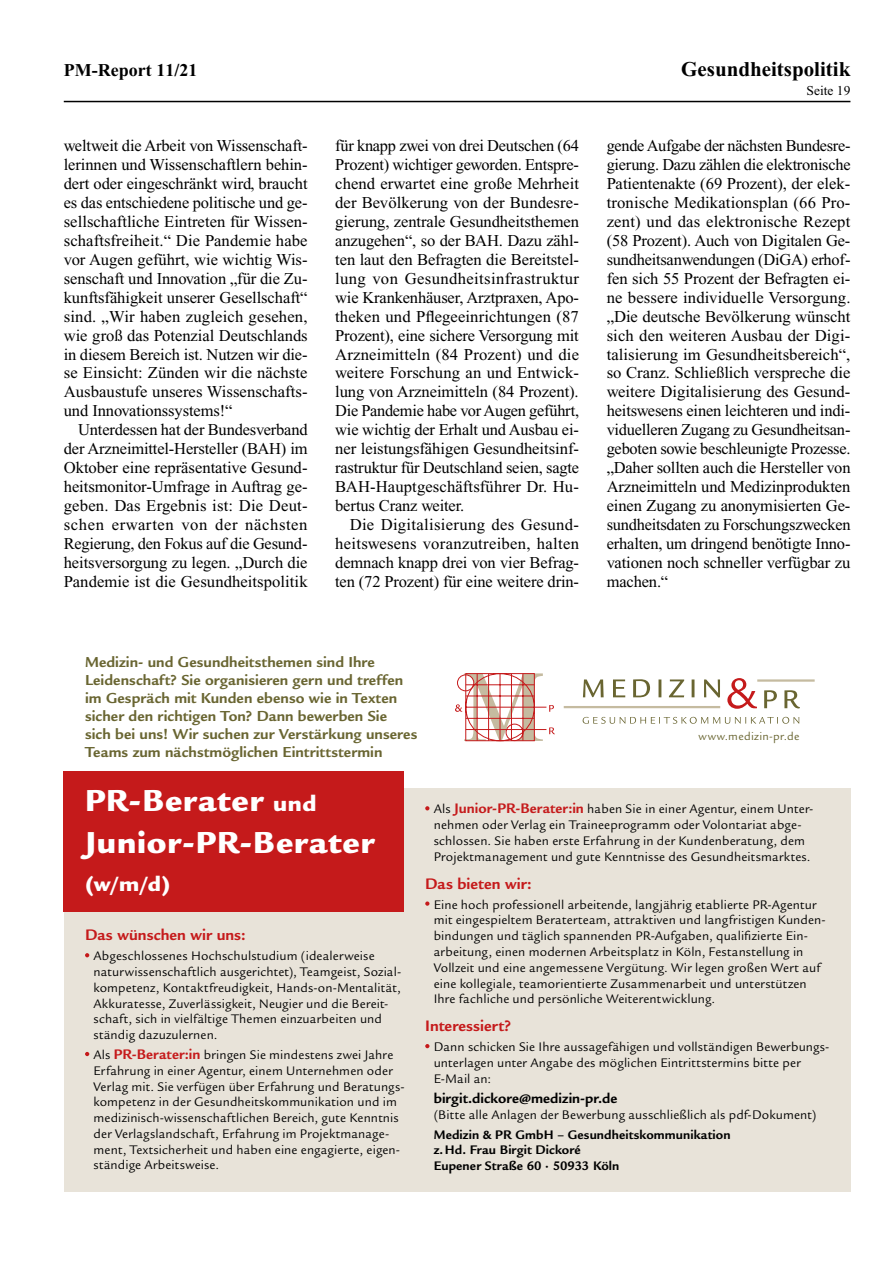
<style>
.page{position:relative;width:893px;height:1263px;background:#fff}
.page>*{position:absolute;margin:0;border:0;box-sizing:border-box;transform-origin:0 0}
.t1{font:900 33px/42px "Legacy Sans Std";letter-spacing:.025em;color:#fff}
.t2{font:900 22.5px "Legacy Sans Std";color:#fff}
.t3{font:700 21px "Times New Roman";color:#000}
.t4{font:700 18px "Times New Roman";color:#000}
.t5{font:16.5px/18.9px "Times New Roman";letter-spacing:-.005em;color:#000;text-align:justify}
.t6{font:700 16.5px "Legacy Sans Std";letter-spacing:.005em;color:#c51a1b}
.t7{font:700 15.75px/18px "Legacy Sans Std";letter-spacing:.005em;color:#696531}
.t8{font:700 15px "Legacy Sans Std";letter-spacing:.005em;color:#000}
.t9{font:13.5px/15.8px "Legacy Sans Std";letter-spacing:.01em;color:#000}
.t10{font:700 13.5px/15.8px "Legacy Sans Std";letter-spacing:.01em;color:#000}
.t11{font:13.5px "Times New Roman";color:#000}
.t12{font:12px "Legacy Sans Std";letter-spacing:.03em;color:#696531}
.s1{font-size:24px}
.s2{font-weight:700;font-size:15px;color:#c51a1b}
</style>
<div class="page">
<hr style="left:64px;top:101px;width:786px;height:1px;background:#000">
<div style="left:64px;top:788px;width:786px;height:404px;background:#e8e3d9"></div>
<div style="left:64px;top:771px;width:340px;height:140px;background:#c51a1b"></div>
<hr style="left:564px;top:706px;width:156px;height:2px;background:#c5bba0">
<hr style="left:757px;top:679px;width:58px;height:3px;background:#c5bba0">
<svg style="left:583px;top:717px;width:216px;height:7px"></svg>
<svg style="left:764px;top:690px;width:36px;height:18px"></svg>
<svg style="left:727px;top:678px;width:30px;height:31px"></svg>
<svg style="left:583px;top:679px;width:137px;height:19px"></svg>
<svg style="left:455px;top:673px;width:100px;height:68px"></svg>
<svg style="left:85px;top:953px;width:4px;height:4px"></svg>
<svg style="left:85px;top:1052px;width:4px;height:4px"></svg>
<svg style="left:425px;top:806px;width:4px;height:4px"></svg>
<svg style="left:425px;top:901px;width:4px;height:5px"></svg>
<svg style="left:425px;top:1044px;width:4px;height:4px"></svg>
<p class="t4" style="left:64px;top:60px;width:135px">PM-Report 11/21</p>
<p class="t5" style="left:64px;top:136px;width:245px">weltweit die Arbeit von Wissenschaft&shy;lerinnen und Wissenschaftlern behin&shy;dert oder eingeschränkt wird, braucht es das entschiedene politische und ge&shy;sellschaftliche Eintreten für Wissen&shy;schaftsfreiheit.“ Die Pandemie habe vor Augen geführt, wie wichtig Wis&shy;senschaft und Innovation „für die Zu&shy;kunftsfähigkeit unserer Gesellschaft“ sind. „Wir haben zugleich gesehen, wie groß das Potenzial Deutschlands in diesem Bereich ist. Nutzen wir die&shy;se Einsicht: Zünden wir die nächste Ausbaustufe unseres Wissenschafts&shy;und Innovationssystems!“</p>
<p class="t5" style="left:64px;top:420px;width:245px;text-indent:14px">Unterdessen hat der Bundesverband der Arzneimittel-Hersteller (BAH) im Oktober eine repräsentative Gesund&shy;heitsmonitor-Umfrage in Auftrag ge&shy;geben. Das Ergebnis ist: Die Deut&shy;schen erwarten von der nächsten Regierung, den Fokus auf die Gesund&shy;heitsversorgung zu legen. „Durch die Pandemie ist die Gesundheitspolitik</p>
<p class="t5" style="left:335px;top:136px;width:245px">für knapp zwei von drei Deutschen (64<br>Prozent) wichtiger geworden. Entspre&shy;chend erwartet eine große Mehrheit der Bevölkerung von der Bundesre&shy;gierung, zentrale Gesundheitsthemen anzugehen“, so der BAH. Dazu zähl&shy;ten laut den Befragten die Bereitstel&shy;lung von Gesundheitsinfrastruktur wie Krankenhäuser, Arztpraxen, Apo&shy;theken und Pflegeeinrichtungen (87<br>Prozent), eine sichere Versorgung mit Arzneimitteln (84 Prozent) und die weitere Forschung an und Entwick&shy;lung von Arzneimitteln (84 Prozent).<br>Die Pandemie habe vor Augen geführt, wie wichtig der Erhalt und Ausbau ei&shy;ner leistungsfähigen Gesundheitsinf&shy;rastruktur für Deutschland seien, sagte BAH-Hauptgeschäftsführer Dr. Hu&shy;bertus Cranz weiter.</p>
<p class="t5" style="left:335px;top:515px;width:245px;text-indent:14px">Die Digitalisierung des Gesund&shy;heitswesens voranzutreiben, halten demnach knapp drei von vier Befrag&shy;ten (72 Prozent) für eine weitere drin-</p>
<p class="t7" style="left:85px;top:653px;width:334px">Medizin- und Gesundheitsthemen sind Ihre Leidenschaft? Sie organisieren gern und treffen im Gespräch mit Kunden ebenso wie in Texten sicher den richtigen Ton? Dann bewerben Sie<br>sich bei uns! Wir suchen zur Verstärkung unseres Teams zum nächstmöglichen Eintrittstermin</p>
<p class="t3" style="left:681px;top:57px;width:171px">Gesundheitspolitik</p>
<p class="t11" style="left:807px;top:83px;width:45px">Seite 19</p>
<p class="t5" style="left:607px;top:136px;width:245px">gende Aufgabe der nächsten Bundesre&shy;gierung. Dazu zählen die elektronische Patientenakte (69 Prozent), der elek&shy;tronische Medikationsplan (66 Pro&shy;zent) und das elektronische Rezept (58 Prozent). Auch von Digitalen Ge&shy;sundheitsanwendungen (DiGA) erhof&shy;fen sich 55 Prozent der Befragten ei&shy;ne bessere individuelle Versorgung. „Die deutsche Bevölkerung wünscht sich den weiteren Ausbau der Digi&shy;talisierung im Gesundheitsbereich“, so Cranz. Schließlich verspreche die weitere Digitalisierung des Gesund&shy;heitswesens einen leichteren und indi&shy;viduelleren Zugang zu Gesundheitsan&shy;geboten sowie beschleunigte Prozesse. „Daher sollten auch die Hersteller von Arzneimitteln und Medizinprodukten einen Zugang zu anonymisierten Ge&shy;sundheitsdaten zu Forschungszwecken erhalten, um dringend benötigte Inno&shy;vationen noch schneller verfügbar zu machen.“</p>
<p class="t12" style="left:699px;top:729px;width:102px">www.medizin-pr.de</p>
<h1 class="t1" style="left:85px;top:780px;width:291px">PR-Berater <span class="s1">und<br></span>Junior-PR-Berater</h1>
<h2 class="t2" style="left:85px;top:870px;width:87px">(w/m/d)</h2>
<p class="t6" style="left:85px;top:926px;width:162px">Das wünschen wir uns:</p>
<p class="t9" style="left:94px;top:948px;width:309px">Abgeschlossenes Hochschulstudium (idealerweise naturwissenschaftlich ausgerichtet), Teamgeist, Sozial&shy;kompetenz, Kontaktfreudigkeit, Hands-on-Mentalität, Akkuratesse, Zuverlässigkeit, Neugier und die Bereit&shy;schaft, sich in vielfältige Themen einzuarbeiten und ständig dazuzulernen.</p>
<p class="t9" style="left:94px;top:1047px;width:313px">Als <span class="s2">PR-Berater:in</span> bringen Sie mindestens zwei Jahre Erfahrung in einer Agentur, einem Unternehmen oder Verlag mit. Sie verfügen über Erfahrung und Beratungs&shy;kompetenz in der Gesundheitskommunikation und im medizinisch-wissenschaftlichen Bereich, gute Kenntnis der Verlagslandschaft, Erfahrung im Projektmanage&shy;ment, Textsicherheit und haben eine engagierte, eigen&shy;ständige Arbeitsweise.</p>
<p class="t9" style="left:434px;top:801px;width:381px">Als <span class="s2">Junior-PR-Berater:in</span> haben Sie in einer Agentur, einem Unter&shy;nehmen oder Verlag ein Traineeprogramm oder Volontariat abge&shy;schlossen. Sie haben erste Erfahrung in der Kundenberatung, dem Projektmanagement und gute Kenntnisse des Gesundheitsmarktes.</p>
<p class="t6" style="left:425px;top:874px;width:108px">Das bieten wir:</p>
<p class="t9" style="left:434px;top:897px;width:394px">Eine hoch professionell arbeitende, langjährig etablierte PR-Agentur mit eingespieltem Beraterteam, attraktiven und langfristigen Kunden&shy;bindungen und täglich spannenden PR-Aufgaben, qualifizierte Ein&shy;arbeitung, einen modernen Arbeitsplatz in Köln, Festanstellung in Vollzeit und eine angemessene Vergütung. Wir legen großen Wert auf eine kollegiale, teamorientierte Zusammenarbeit und unterstützen Ihre fachliche und persönliche Weiterentwicklung.</p>
<p class="t6" style="left:425px;top:1016px;width:87px">Interessiert?</p>
<p class="t9" style="left:434px;top:1039px;width:397px">Dann schicken Sie Ihre aussagefähigen und vollständigen Bewerbungs&shy;unterlagen unter Angabe des möglichen Eintrittstermins bitte per<br>E-Mail an:</p>
<p class="t8" style="left:434px;top:1089px;width:185px">birgit.dickore@medizin-pr.de</p>
<p class="t9" style="left:434px;top:1106px;width:384px">(Bitte alle Anlagen der Bewerbung ausschließlich als pdf-Dokument)</p>
<p class="t10" style="left:434px;top:1126px;width:298px">Medizin &amp; PR GmbH – Gesundheitskommunikation z.Hd. Frau Birgit Dickoré<br>Eupener Straße 60 · 50933 Köln</p>
</div>
